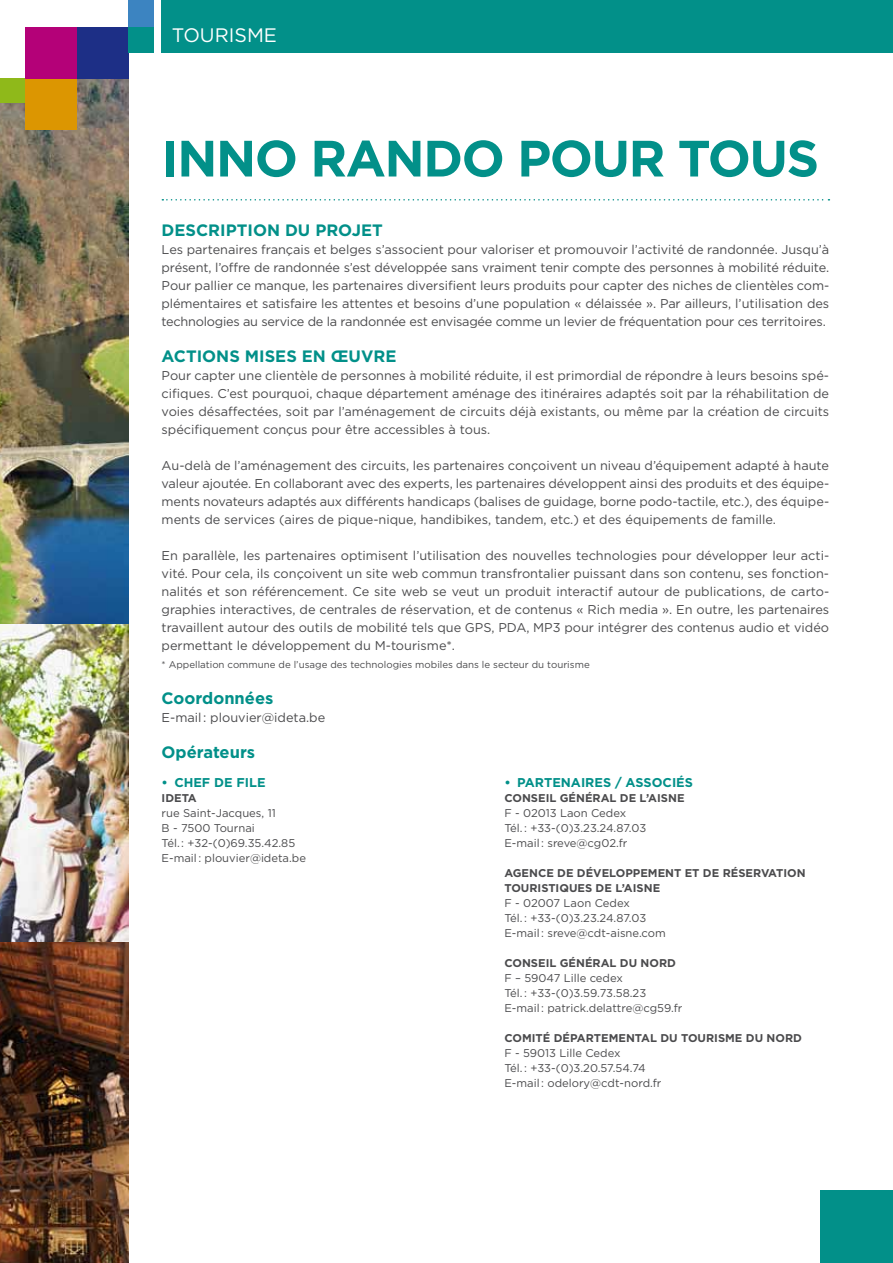
<style>
.page{position:relative;width:893px;height:1263px;background:#fff}
.page>*{position:absolute;margin:0;border:0;box-sizing:border-box;transform-origin:0 0}
.t1{font:700 51px "Gotham";letter-spacing:-.03em;color:#029089}
.t2{font:19.5px "Gotham";color:#fff}
.t3{font:700 16.5px "Gotham";color:#029089}
.t4{font:12.75px/18px "Gotham";color:#4b4b4d;text-align:justify}
.t5{font:700 12.75px "Gotham";color:#029089}
.t6{font:11.25px/15px "Gotham";color:#4b4b4d}
.t7{font:700 11.25px/15px "Gotham";color:#4b4b4d}
.t8{font:9.75px "Gotham";color:#4b4b4d}
</style>
<div class="page">
<img style="left:0;top:78px;width:128px;height:1185px">
<div style="left:0;top:78px;width:26px;height:25px;background:#8fb91a"></div>
<div style="left:26px;top:78px;width:51px;height:52px;background:#dc9601"></div>
<div style="left:26px;top:27px;width:51px;height:51px;background:#b40178"></div>
<div style="left:77px;top:27px;width:51px;height:51px;background:#1d2f86"></div>
<div style="left:128px;top:0;width:26px;height:27px;background:#3c84c1"></div>
<div style="left:128px;top:27px;width:26px;height:26px;background:#029089"></div>
<div style="left:821px;top:1191px;width:72px;height:72px;background:#029089"></div>
<div style="left:162px;top:0;width:731px;height:53px;background:#029089"></div>
<svg style="left:162px;top:199px;width:667px;height:2px"></svg>
<h2 class="t2" style="left:172px;top:23px;width:107px">TourismE</h2>
<h1 class="t1" style="left:162px;top:125px;width:659px">INNO RANDO POUR TOUS</h1>
<p class="t3" style="left:162px;top:219px;width:223px">DESCRI PTION DU PROJET</p>
<p class="t4" style="left:162px;top:240px;width:669px">Les partenaires français et belges s’associent pour valoriser et promouvoir l’activité de randonnée. Jusqu’à présent, l’offre de randonnée s’est développée sans vraiment tenir compte des personnes à mobilité réduite.<br>Pour pallier ce manque, les partenaires diversifient leurs produits pour capter des niches de clientèles com&shy;plémentaires et satisfaire les attentes et besoins d’une population « délaissée ». Par ailleurs, l’utilisation des technologies au service de la randonnée est envisagée comme un levier de fréquentation pour ces territoires.</p>
<p class="t3" style="left:162px;top:345px;width:236px">ACTIONS MISES EN ŒUVRE</p>
<p class="t4" style="left:162px;top:366px;width:669px">Pour capter une clientèle de personnes à mobilité réduite, il est primordial de répondre à leurs besoins spé&shy;cifiques. C’est pourquoi, chaque département aménage des itinéraires adaptés soit par la réhabilitation de voies désaffectées, soit par l’aménagement de circuits déjà existants, ou même par la création de circuits spécifiquement conçus pour être accessibles à tous.</p>
<p class="t4" style="left:162px;top:456px;width:669px">Au-delà de l’aménagement des circuits, les partenaires conçoivent un niveau d’équipement adapté à haute valeur ajoutée. En collaborant avec des experts, les partenaires développent ainsi des produits et des équipe&shy;ments novateurs adaptés aux différents handicaps (balises de guidage, borne podo-tactile, etc.), des équipe&shy;ments de services (aires de pique-nique, handibikes, tandem, etc.) et des équipements de famille.</p>
<p class="t4" style="left:162px;top:546px;width:669px">En parallèle, les partenaires optimisent l’utilisation des nouvelles technologies pour développer leur acti&shy;vité. Pour cela, ils conçoivent un site web commun transfrontalier puissant dans son contenu, ses fonction&shy;nalités et son référencement. Ce site web se veut un produit interactif autour de publications, de carto&shy;graphies interactives, de centrales de réservation, et de contenus « Rich media ». En outre, les partenaires travaillent autour des outils de mobilité tels que GPS, PDA, MP3 pour intégrer des contenus audio et vidéo permettant le développement du M-tourisme*.</p>
<p class="t8" style="left:162px;top:659px;width:430px">* Appellation commune de l’usage des technologies mobiles dans le secteur du tourisme</p>
<p class="t3" style="left:162px;top:687px;width:113px">COORDONNÉES</p>
<p class="t4" style="left:162px;top:708px;width:165px">E-mail : plouvier@ideta.be</p>
<p class="t3" style="left:162px;top:741px;width:95px">OPÉRATEURS</p>
<p class="t5" style="left:162px;top:774px;width:106px">• CHEF DE FI LE</p>
<p class="t7" style="left:162px;top:790px;width:37px">I DETA</p>
<p class="t6" style="left:162px;top:805px;width:146px">rue Saint-Jacques, 11<br>B - 7500 Tournai<br>Tél. : +32-(0)69.35.42.85<br>E-mail : plouvier@ideta.be</p>
<p class="t5" style="left:504px;top:774px;width:190px">• PARTENAIRES / ASSOCI ÉS</p>
<p class="t7" style="left:504px;top:790px;width:182px">CONSEI L GÉNÉRAL DE L’AISNE</p>
<p class="t6" style="left:504px;top:805px;width:143px">F - 02013 Laon Cedex<br>Tél. : +33-(0)3.23.24.87.03<br>E-mail : sreve@cg02.fr</p>
<p class="t7" style="left:504px;top:865px;width:303px">AGENCE DE DÉVELOPPEMENT ET DE RÉSERVATION<br>TOURISTIQUES DE L’AISNE</p>
<p class="t6" style="left:504px;top:895px;width:163px">F - 02007 Laon Cedex<br>Tél. : +33-(0)3.23.24.87.03<br>E-mail : sreve@cdt-aisne.com</p>
<p class="t7" style="left:504px;top:955px;width:173px">CONSEI L GÉNÉRAL DU NORD</p>
<p class="t6" style="left:504px;top:970px;width:180px">F – 59047 Lille cedex<br>Tél. : +33-(0)3.59.73.58.23<br>E-mail : patrick.delattre@cg59.fr</p>
<p class="t7" style="left:504px;top:1030px;width:299px">COMITÉ DÉPARTEMENTAL DU TOURISME DU NORD</p>
<p class="t6" style="left:504px;top:1045px;width:159px">F - 59013 Lille Cedex<br>Tél. : +33-(0)3.20.57.54.74<br>E-mail : odelory@cdt-nord.fr</p>
</div>
